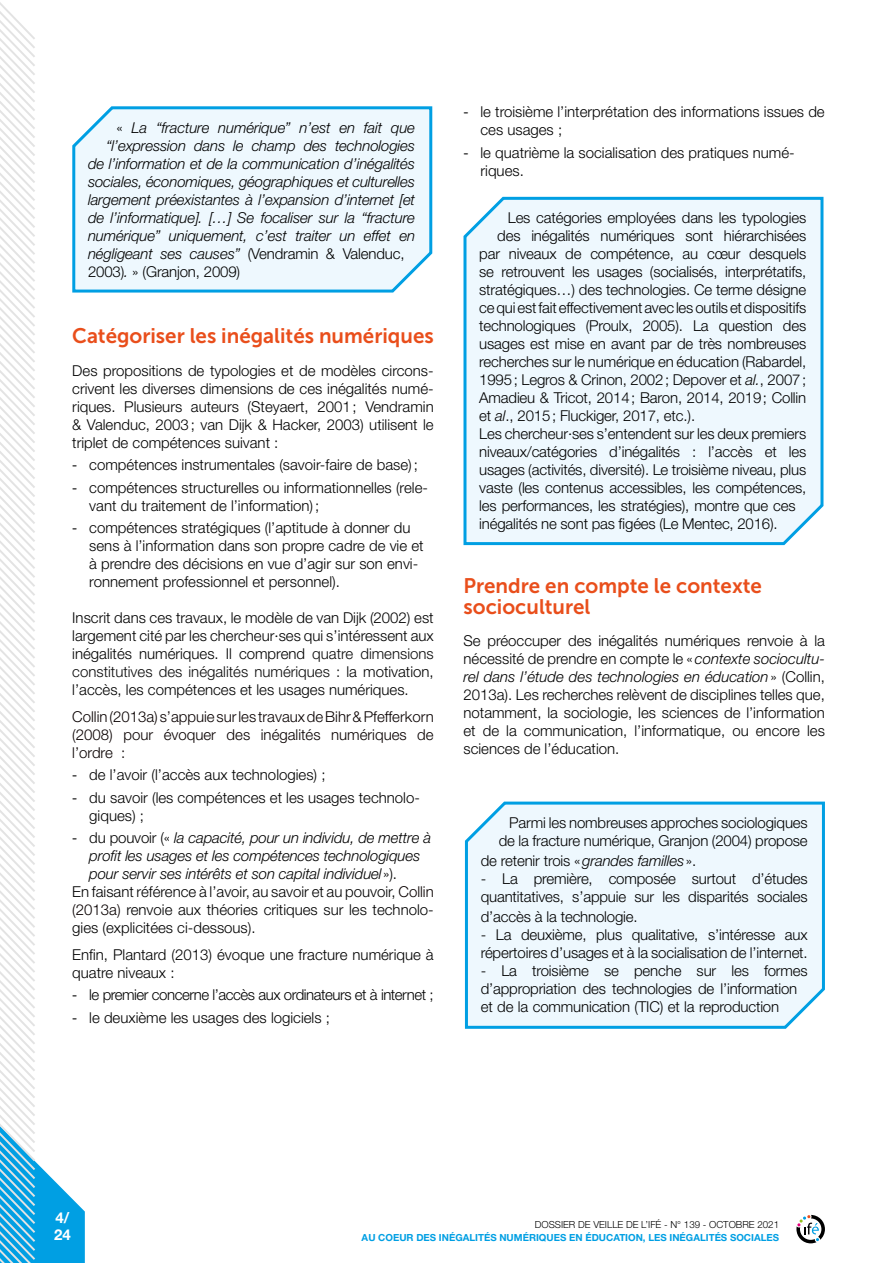
<style>
.page{position:relative;width:893px;height:1263px;background:#fff}
.page>*{position:absolute;margin:0;border:0;box-sizing:border-box;transform-origin:0 0}
.texte_courant_DV{font:21px/21px "Museo Sans 700";color:#e94e1b}
.Corps{font:300 15px/18px "Helvetica Neue LT Std";color:#000}
.Encadré{font:300 15px/18px "Helvetica Neue LT Std";letter-spacing:-.01em;color:#000}
.Encadré-2{font:italic 300 15px/18px "Helvetica Neue LT Std";letter-spacing:-.01em;color:#000}
.Corps-2{font:300 15px/18px "Helvetica Neue LT Std";color:#090000;text-align:justify}
.Corps-3{font:300 15px "Helvetica Neue LT Std";letter-spacing:-.03em;color:#000}
.t1{font:700 15px/16.5px "Helvetica Neue LT Std";color:#fff}
.t2{font:700 9.75px "Helvetica Neue LT Std";color:#009fe3}
.t3{font:300 9.75px "Helvetica Neue LT Std";color:#000}
.s1{font-style:normal}
.s2{font-style:italic}
.s3{font-family:"Calibri";font-weight:400;font-size:16.5px}
.s4{color:#0c0c0c}
.s5{font-family:"Calibri";font-weight:400;font-style:normal;font-size:16.5px}
.s6{color:#090000}
</style>
<div class="page">
<svg style="left:796px;top:1215px;width:29px;height:28px"></svg>
<svg style="left:0;top:2px;width:85px;height:1261px"></svg>
<svg style="left:71px;top:104px;width:362px;height:190px;background:#e4f4fc"></svg>
<div style="left:463px;top:196px;width:361px;height:350px;background:#eef8fe"></div>
<svg style="left:464px;top:801px;width:361px;height:228px;background:#e3f4fc"></svg>
<p class="Encadré-2" style="left:117px;top:118px;width:300px"><span class="s1">«</span> La “fracture numérique” n’est en fait que</p>
<p class="Encadré-2" style="left:106px;top:136px;width:310px">“l’expression dans le champ des technologies</p>
<p class="Encadré-2" style="left:88px;top:154px;width:329px">de l’information et de la communication d’inégalités</p>
<p class="Encadré-2" style="left:88px;top:172px;width:329px">sociales, économiques, géographiques et culturelles</p>
<p class="Encadré-2" style="left:88px;top:190px;width:329px">largement préexistantes à l’expansion d’internet [et</p>
<p class="Encadré-2" style="left:88px;top:208px;width:328px">de l’informatique]. […] Se focaliser sur la “fracture</p>
<p class="Encadré-2" style="left:88px;top:226px;width:329px">numérique” uniquement, c’est traiter un effet en</p>
<p class="Encadré-2" style="left:88px;top:244px;width:318px">négligeant ses causes” <span class="s1">(Vendramin &amp; Valenduc,</span></p>
<p class="Encadré" style="left:88px;top:262px;width:154px">2003)<span class="s2">.</span> » (Granjon, 2009)</p>
<p class="texte_courant_DV" style="left:72px;top:325px;width:363px">Catégoriser les inégalités numériques</p>
<p class="Corps" style="left:72px;top:361px;width:363px;text-align:justify">Des propositions de typologies et de modèles circons&shy;crivent les diverses dimensions de ces inégalités numé&shy;riques. Plusieurs auteurs (Steyaert, 2001; Vendramin &amp; Valenduc, 2003; van Dijk &amp; Hacker, 2003) utilisent le triplet de compétences suivant :</p>
<p class="Corps" style="left:72px;top:455px;width:347px"><span class="s3">-</span> compétences instrumentales (savoir-faire de base);</p>
<p class="Corps" style="left:89px;top:478px;width:340px;text-indent:-17px"><span class="s3">-</span> compétences structurelles ou informationnelles (rele&shy;vant du traitement de l’information);</p>
<p class="Corps" style="left:89px;top:518px;width:336px;text-indent:-17px"><span class="s3">-</span> compétences stratégiques (l’aptitude à donner du sens à l’information dans son propre cadre de vie et à prendre des décisions en vue d’agir sur son envi&shy;ronnement professionnel et personnel).</p>
<p class="Corps" style="left:72px;top:608px;width:363px;text-align:justify">Inscrit dans ces travaux, le modèle de van Dijk (2002) est largement cité par les chercheur·ses qui s’intéressent aux inégalités numériques. Il comprend <span class="s4">quatre dimensions constitutives des inégalités numériques :</span> la motivation, l’accès, les compétences et les usages numériques.</p>
<p class="Corps-2" style="left:72px;top:707px;width:363px">Collin (2013a) s’appuie sur les travaux de Bihr &amp; Pfefferkorn (2008) pour évoquer des inégalités numériques de l’ordre :</p>
<p class="Corps" style="left:72px;top:765px;width:255px"><span class="s3">-</span> de l’avoir (l’accès aux technologies) ;</p>
<p class="Corps" style="left:89px;top:788px;width:332px;text-indent:-17px"><span class="s3">-</span> du savoir (les compétences et les usages technolo&shy;giques) ;</p>
<p class="Encadré-2" style="left:89px;top:829px;width:343px;text-indent:-17px"><span class="s5">-</span> <span class="s1">du pouvoir («</span> la capacité, pour un individu, de mettre à profit les usages et les compétences technologiques pour servir ses intérêts et son capital individuel<span class="s1">»).</span></p>
<p class="Corps" style="left:72px;top:882px;width:363px;text-align:justify">En faisant référence à l’avoir, au savoir et au pouvoir, <span class="s6">Collin (2013a)</span> renvoie aux théories critiques sur les technolo&shy;gies (explicitées ci-dessous).</p>
<p class="Corps" style="left:72px;top:945px;width:363px">Enfin, Plantard (2013) évoque une fracture numérique à quatre niveaux :</p>
<p class="Corps-3" style="left:72px;top:986px;width:363px"><span class="s3">-</span> le premier concerne l’accès aux ordinateurs et à internet ;</p>
<p class="Corps" style="left:72px;top:1008px;width:259px"><span class="s3">-</span> le deuxième les usages des logiciels ;</p>
<p class="Corps" style="left:480px;top:102px;width:346px;text-indent:-17px"><span class="s3">-</span> le troisième l’interprétation des informations issues de ces usages ;</p>
<p class="Corps" style="left:480px;top:143px;width:316px;text-indent:-17px"><span class="s3">-</span> le quatrième la socialisation des pratiques numé&shy;riques.</p>
<p class="Encadré" style="left:508px;top:209px;width:300px">Les catégories employées dans les typologies</p>
<p class="Encadré" style="left:497px;top:227px;width:311px">des inégalités numériques sont hiérarchisées</p>
<p class="Encadré" style="left:479px;top:245px;width:329px">par niveaux de compétence, au cœur desquels</p>
<p class="Encadré" style="left:479px;top:263px;width:329px">se retrouvent les usages (socialisés, interprétatifs,</p>
<p class="Encadré" style="left:479px;top:281px;width:329px">stratégiques…) des technologies. Ce terme désigne</p>
<p class="Encadré" style="left:479px;top:299px;width:328px">ce qui est fait effectivement avec les outils et dispositifs</p>
<p class="Encadré" style="left:479px;top:317px;width:328px">technologiques (Proulx, 2005). La question des</p>
<p class="Encadré" style="left:479px;top:335px;width:328px">usages est mise en avant par de très nombreuses</p>
<p class="Encadré" style="left:479px;top:353px;width:328px">recherches sur le numérique en éducation (Rabardel,</p>
<p class="Encadré" style="left:479px;top:371px;width:328px">1995; Legros &amp; Crinon, 2002; Depover et <span class="s2">al.</span>, 2007;</p>
<p class="Encadré" style="left:479px;top:389px;width:328px">Amadieu &amp; Tricot, 2014; Baron, 2014, 2019; Collin</p>
<p class="Encadré" style="left:479px;top:407px;width:217px">et <span class="s2">al</span>., 2015; Fluckiger, 2017, etc.).</p>
<p class="Encadré" style="left:479px;top:425px;width:329px">Les chercheur·ses s’entendent sur les deux premiers niveaux/catégories d’inégalités : l’accès et les usages (activités, diversité). Le troisième niveau, plus vaste (les contenus accessibles, les compétences, les performances, les stratégies), montre que ces inégalités ne sont pas figées (Le Mentec, 2016).</p>
<p class="texte_courant_DV" style="left:463px;top:575px;width:300px">Prendre en compte le contexte socioculturel</p>
<p class="Corps" style="left:463px;top:631px;width:363px;text-align:justify">Se préoccuper des inégalités numériques renvoie à la nécessité de prendre en compte le «<span class="s2">contexte sociocultu&shy;rel dans l’étude des technologies en éducation</span>» (Collin, 2013a). Les recherches relèvent de disciplines telles que, notamment, la sociologie, les sciences de l’information et de la communication, l’informatique, ou encore les sciences de l’éducation.</p>
<p class="Encadré" style="left:499px;top:813px;width:311px;text-align:right">Parmi les nombreuses approches sociologiques de la fracture numérique, Granjon (2004) propose</p>
<p class="Encadré" style="left:481px;top:851px;width:217px">de retenir trois «<span class="s2">grandes familles</span>».</p>
<p class="Encadré" style="left:481px;top:869px;width:328px">- La première, composée surtout d’études quantitatives, s’appuie sur les disparités sociales</p>
<p class="Encadré" style="left:481px;top:907px;width:159px">d’accès à la technologie.</p>
<p class="Encadré" style="left:481px;top:925px;width:329px">- La deuxième, plus qualitative, s’intéresse aux répertoires d’usages et à la socialisation de l’internet.</p>
<p class="Encadré" style="left:481px;top:961px;width:328px">- La troisième se penche sur les formes d’appropriation des technologies de l’information et de la communication (TIC) et la reproduction</p>
<p class="t1" style="left:54px;top:1209px;width:18px">4/<br>24</p>
<p class="t3" style="left:535px;top:1219px;width:246px">DOSSIER DE VEILLE DE L’IFÉ - N° 139 - OCTOBRE 2021</p>
<p class="t2" style="left:362px;top:1231px;width:419px">AU COEUR DES INÉGALITÉS NUMÉRIQUES EN ÉDUCATION, LES INÉGALITÉS SOCIALES</p>
</div>
